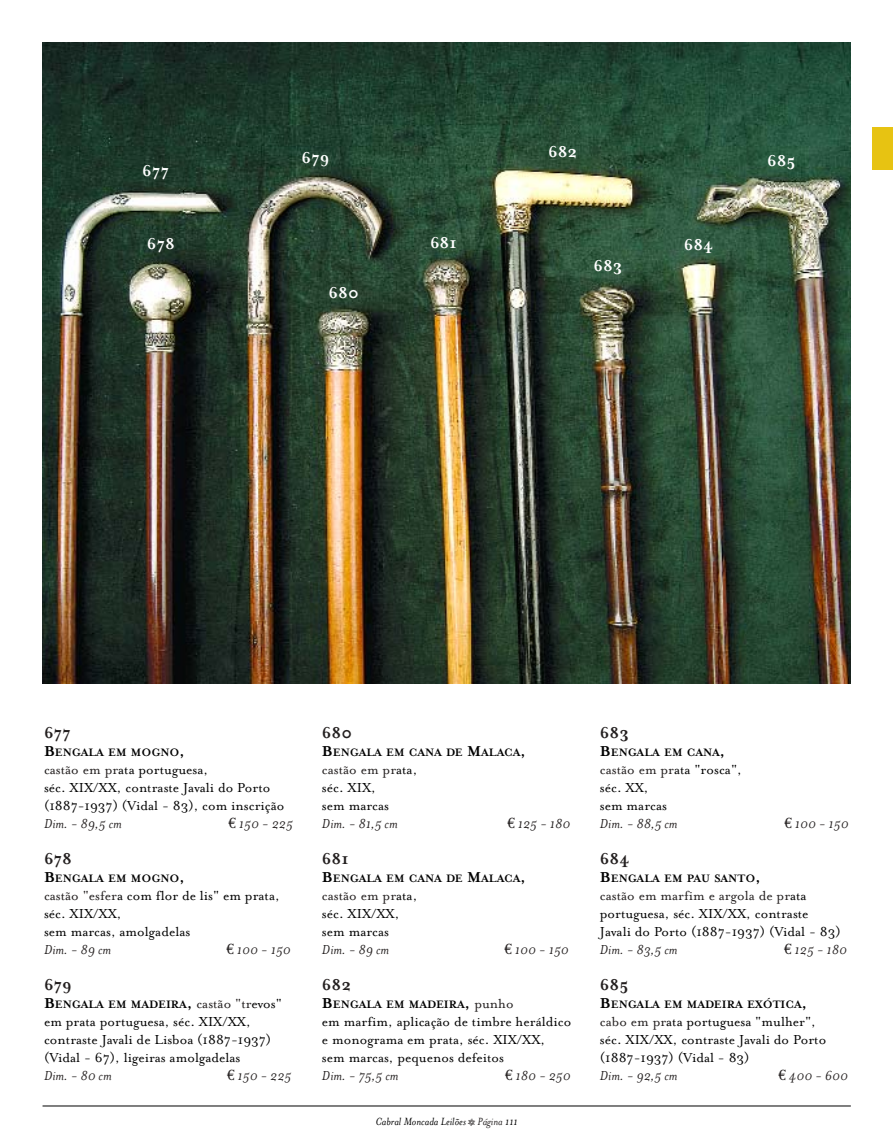
<style>
.page{position:relative;width:893px;height:1148px;background:#fff}
.page>*{position:absolute;margin:0;border:0;box-sizing:border-box;transform-origin:0 0}
.t1{font:700 18px "Mrs Eaves";color:#231f1f}
.t2{font:700 18px "Mrs Eaves";color:#fff}
.t3{font:15px/18px "Mrs Eaves Roman";color:#000}
.t4{font:italic 15px "Mrs Eaves";color:#231f1f}
.t5{font:700 12.3px "Mrs Eaves";color:#000}
.t6{font:italic 12px "Mrs Eaves";color:#000}
.s1{font-size:16.5px}
.s2{color:#231f1f}
.s3{font-family:"Euro Serif";font-style:normal}
.s4{font-family:"Mrs Eaves Roman";font-weight:400;font-size:15px;color:#231f1f}
.s5{font-family:"Mrs Eaves Roman";font-weight:400;font-size:15px}
.s6{font-family:"Mrs Eaves Fractions";font-style:normal;color:#231f1f}
</style>
<div class="page">
<img style="left:43px;top:43px;width:807px;height:640px">
<hr style="left:43px;top:1105px;width:807px;height:1px;background:#000">
<div style="left:872px;top:128px;width:20px;height:42px;background:#e7c312"></div>
<p class="t2" style="left:142px;top:159px;width:28px">677</p>
<p class="t2" style="left:147px;top:233px;width:30px">678</p>
<p class="t2" style="left:301px;top:146px;width:29px">679</p>
<p class="t2" style="left:328px;top:281px;width:32px">680</p>
<p class="t2" style="left:430px;top:232px;width:28px">681</p>
<p class="t2" style="left:548px;top:141px;width:31px">682</p>
<p class="t2" style="left:593px;top:254px;width:30px">683</p>
<p class="t2" style="left:683px;top:233px;width:31px">684</p>
<p class="t2" style="left:767px;top:149px;width:30px">685</p>
<p class="t1" style="left:44px;top:721px;width:28px">677</p>
<p class="t5" style="left:44px;top:745px;width:142px"><span class="s1">B</span>ENGALA EM MOGNO<span class="s1">,</span></p>
<p class="t3" style="left:44px;top:760px;width:242px"><span class="s2">castão em pr</span>ata portuguesa,<br>séc. XIX/XX, contraste Javali do Porto (1887-1937) (Vidal - 83), com inscrição</p>
<p class="t4" style="left:44px;top:814px;width:79px">Dim. - 89,5 cm</p>
<p class="t4" style="left:228px;top:814px;width:66px"><span class="s3">€</span> 150 - 225</p>
<p class="t1" style="left:44px;top:847px;width:30px">678</p>
<p class="t5" style="left:44px;top:871px;width:142px"><span class="s1">B</span>ENGALA EM MOGNO<span class="s1">,</span></p>
<p class="t3" style="left:44px;top:886px;width:237px"><span class="s2">castão "esfer</span>a com flor de lis" em prata, séc. XIX/XX,<br>sem marcas, amolgadelas</p>
<p class="t4" style="left:44px;top:940px;width:69px">Dim. - 89 cm</p>
<p class="t4" style="left:226px;top:940px;width:66px"><span class="s3">€</span> 100 - 150</p>
<p class="t1" style="left:44px;top:973px;width:29px">679</p>
<p class="t5" style="left:44px;top:997px;width:239px"><span class="s1">B</span>ENGALA EM MADEIRA<span class="s1">,</span> <span class="s4">castão "tr</span><span class="s5">evos"</span></p>
<p class="t3" style="left:44px;top:1012px;width:229px">em prata portuguesa, séc. XIX/XX, contraste Javali de Lisboa (1887-1937) (Vidal - 67), ligeiras amolgadelas</p>
<p class="t4" style="left:44px;top:1066px;width:69px">Dim. - 80 cm</p>
<p class="t4" style="left:227px;top:1066px;width:66px"><span class="s3">€</span> 150 - 225</p>
<p class="t1" style="left:322px;top:721px;width:32px">680</p>
<p class="t5" style="left:322px;top:745px;width:205px"><span class="s1">B</span>ENGALA EM CANA DE <span class="s1">M</span>ALACA<span class="s1">,</span></p>
<p class="t3" style="left:322px;top:760px;width:97px"><span class="s2">castão em pr</span>ata, séc. XIX,<br>sem marcas</p>
<p class="t4" style="left:322px;top:814px;width:77px">Dim. - 81,5 cm</p>
<p class="t4" style="left:507px;top:814px;width:64px"><span class="s3">€</span> 125 - 180</p>
<p class="t1" style="left:322px;top:847px;width:28px">681</p>
<p class="t5" style="left:322px;top:871px;width:205px"><span class="s1">B</span>ENGALA EM CANA DE <span class="s1">M</span>ALACA<span class="s1">,</span></p>
<p class="t3" style="left:322px;top:886px;width:97px"><span class="s2">castão em pr</span>ata, séc. XIX/XX, sem marcas</p>
<p class="t4" style="left:322px;top:940px;width:69px">Dim. - 89 cm</p>
<p class="t4" style="left:504px;top:940px;width:66px"><span class="s3">€</span> 100 - 150</p>
<p class="t1" style="left:322px;top:973px;width:31px">682</p>
<p class="t5" style="left:322px;top:997px;width:193px"><span class="s1">B</span>ENGALA EM MADEIRA<span class="s1">,</span> <span class="s4">punho</span></p>
<p class="t3" style="left:322px;top:1012px;width:251px">em marfim, aplicação de timbre heráldico e monograma em prata, séc. XIX/XX, sem marcas, pequenos defeitos</p>
<p class="t4" style="left:322px;top:1066px;width:78px">Dim. - 75,5 cm</p>
<p class="t4" style="left:505px;top:1066px;width:67px"><span class="s3">€</span> 180 - 250</p>
<p class="t6" style="left:375px;top:1113px;width:144px">Cabral Moncada Leilões <span class="s6">Q</span> <span class="s2">Página</span> 111</p>
<p class="t1" style="left:600px;top:721px;width:30px">683</p>
<p class="t5" style="left:600px;top:745px;width:126px"><span class="s1">B</span>ENGALA EM CANA<span class="s1">,</span></p>
<p class="t3" style="left:600px;top:760px;width:143px"><span class="s2">castão em pr</span>ata "rosca", séc. XX,<br>sem marcas</p>
<p class="t4" style="left:600px;top:814px;width:79px">Dim. - 88,5 cm</p>
<p class="t4" style="left:784px;top:814px;width:66px"><span class="s3">€</span> 100 - 150</p>
<p class="t1" style="left:600px;top:847px;width:31px">684</p>
<p class="t5" style="left:600px;top:871px;width:162px"><span class="s1">B</span>ENGALA EM PAU SANTO<span class="s1">,</span></p>
<p class="t3" style="left:600px;top:886px;width:242px"><span class="s2">castão em marfim e argola de pr</span>ata portuguesa, séc. XIX/XX, contraste<br>Javali do Porto (1887-1937) (Vidal - 83)</p>
<p class="t4" style="left:600px;top:940px;width:79px">Dim. - 83,5 cm</p>
<p class="t4" style="left:784px;top:940px;width:64px"><span class="s3">€</span> 125 - 180</p>
<p class="t1" style="left:600px;top:973px;width:30px">685</p>
<p class="t5" style="left:600px;top:997px;width:208px"><span class="s1">B</span>ENGALA EM MADEIRA EXÓTICA<span class="s1">,</span></p>
<p class="t3" style="left:600px;top:1012px;width:228px"><span class="s2">cabo em pr</span>ata portuguesa "mulher", séc. XIX/XX, contraste Javali do Porto (1887-1937) (Vidal - 83)</p>
<p class="t4" style="left:600px;top:1066px;width:79px">Dim. - 92,5 cm</p>
<p class="t4" style="left:778px;top:1066px;width:71px"><span class="s3">€</span> 400 - 600</p>
</div>
